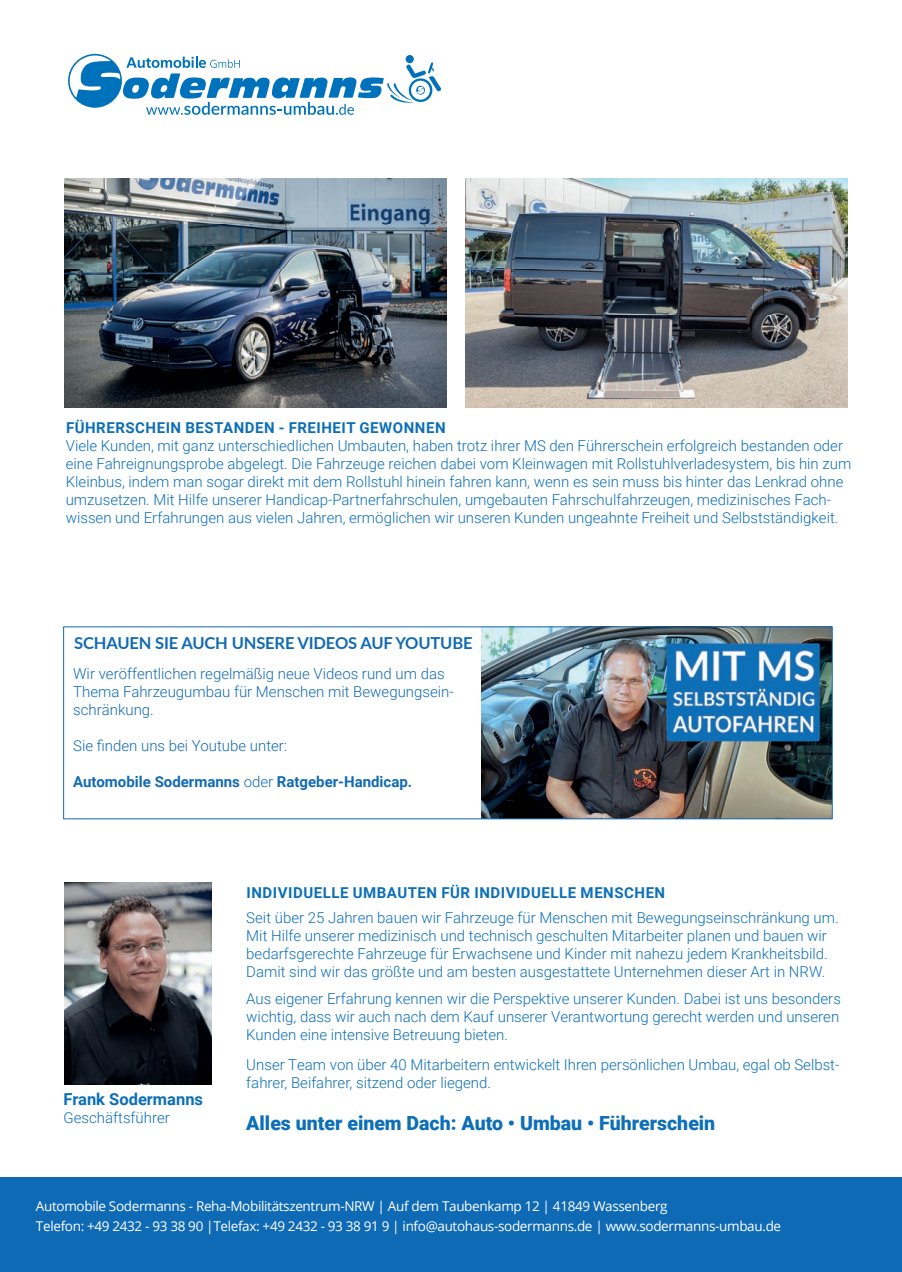
<style>
.page{position:relative;width:902px;height:1272px;background:#fff}
.page>*{position:absolute;margin:0;border:0;box-sizing:border-box;transform-origin:0 0}
.t1{font:900 19.5px "Roboto";color:#0c6fb8}
.t2{font:700 16.5px "Lato";letter-spacing:-.01em;color:#116ab5}
.t3{font:700 16.5px "Roboto";color:#0c6fb8}
.t4{font:300 15px/18px "Roboto";color:#0c6fb8}
.t5{font:300 15px/18px "Roboto";color:#116ab5}
.t6{font:700 15px "Roboto";letter-spacing:.035em;color:#0c6fb8}
.t7{font:700 15px "Roboto";color:#116ab5}
.t8{font:13.5px/19.8px "Open Sans";letter-spacing:-.025em;color:#fff}
.s1{font-weight:300}
</style>
<div class="page">
<div style="left:0;top:1177px;width:901px;height:94px;background:#0f6ab5"></div>
<img style="left:65px;top:882px;width:146px;height:202px">
<img style="left:481px;top:628px;width:349px;height:189px">
<div style="left:63px;top:626px;width:769px;height:193px;border:1px solid #116ab5"></div>
<img style="left:65px;top:178px;width:381px;height:230px">
<svg style="left:68px;top:54px;width:373px;height:61px"></svg>
<img style="left:466px;top:178px;width:381px;height:230px">
<p class="t6" style="left:66px;top:417px;width:381px">FÜHRERSCHEIN BESTANDEN - FREIHEIT GEWONNEN</p>
<p class="t4" style="left:66px;top:436px;width:787px">Viele Kunden, mit ganz unterschiedlichen Umbauten, haben trotz ihrer MS den Führerschein erfolgreich bestanden oder eine Fahreignungsprobe abgelegt. Die Fahrzeuge reichen dabei vom Kleinwagen mit Rollstuhlverladesystem, bis hin zum Kleinbus, indem man sogar direkt mit dem Rollstuhl hinein fahren kann, wenn es sein muss bis hinter das Lenkrad ohne umzusetzen. Mit Hilfe unserer Handicap-Partnerfahrschulen, umgebauten Fahrschulfahrzeugen, medizinisches Fach&shy;wissen und Erfahrungen aus vielen Jahren, ermöglichen wir unseren Kunden ungeahnte Freiheit und Selbstständigkeit.</p>
<p class="t2" style="left:74px;top:630px;width:400px">SCHAUEN SIE AUCH UNSERE VIDEOS AUF YOUTUBE</p>
<p class="t5" style="left:73px;top:663px;width:382px">Wir veröffentlichen regelmäßig neue Videos rund um das<br>Thema Fahrzeugumbau für Menschen mit Bewegungsein&shy;schränkung.</p>
<p class="t5" style="left:73px;top:735px;width:215px">Sie finden uns bei Youtube unter:</p>
<p class="t7" style="left:73px;top:770px;width:340px">Automobile Sodermanns <span class="s1">oder</span> Ratgeber-Handicap.</p>
<p class="t3" style="left:64px;top:1087px;width:141px">Frank Sodermanns</p>
<p class="t4" style="left:64px;top:1108px;width:108px">Geschäftsführer</p>
<p class="t6" style="left:246px;top:881px;width:420px">INDIVIDUELLE UMBAUTEN FÜR INDIVIDUELLE MENSCHEN</p>
<p class="t4" style="left:246px;top:908px;width:594px">Seit über 25 Jahren bauen wir Fahrzeuge für Menschen mit Bewegungseinschränkung um.<br>Mit Hilfe unserer medizinisch und technisch geschulten Mitarbeiter planen und bauen wir bedarfsgerechte Fahrzeuge für Erwachsene und Kinder mit nahezu jedem Krankheitsbild.<br>Damit sind wir das größte und am besten ausgestattete Unternehmen dieser Art in NRW.</p>
<p class="t4" style="left:246px;top:989px;width:596px;text-align:justify">Aus eigener Erfahrung kennen wir die Perspektive unserer Kunden. Dabei ist uns besonders wichtig, dass wir auch nach dem Kauf unserer Verantwortung gerecht werden und unseren Kunden eine intensive Betreuung bieten.</p>
<p class="t4" style="left:246px;top:1055px;width:594px">Unser Team von über 40 Mitarbeitern entwickelt Ihren persönlichen Umbau, egal ob Selbst&shy;fahrer, Beifahrer, sitzend oder liegend.</p>
<h1 class="t1" style="left:246px;top:1109px;width:470px">Alles unter einem Dach: Auto • Umbau • Führerschein</h1>
<p class="t8" style="left:36px;top:1195px;width:746px">Automobile Sodermanns - Reha-Mobilitätszentrum-NRW | Auf dem Taubenkamp 12 | 41849 Wassenberg<br>Telefon: +49 2432 - 93 38 90 |Telefax: +49 2432 - 93 38 91 9 | info@autohaus-sodermanns.de | www.sodermanns-umbau.de</p>
</div>
